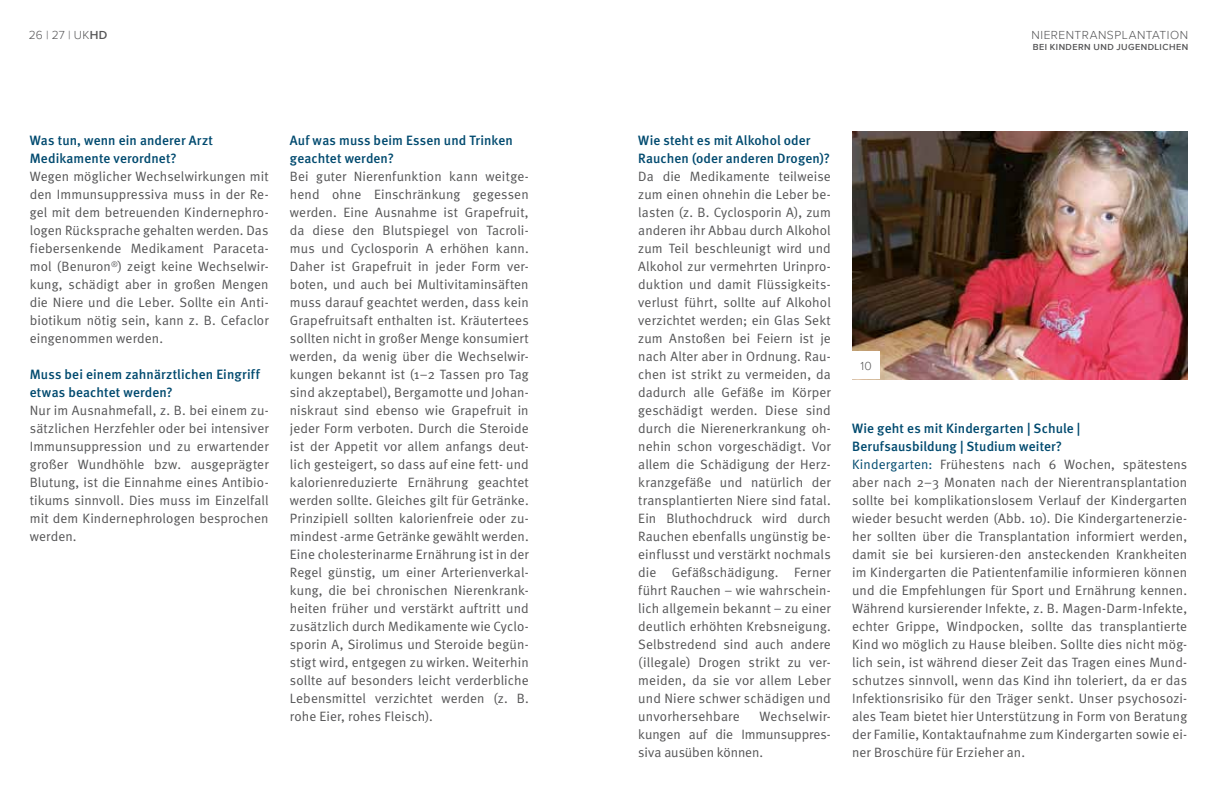
<style>
.page{position:relative;width:1217px;height:787px;background:#fff}
.page>*{position:absolute;margin:0;border:0;box-sizing:border-box;transform-origin:0 0}
.t1{font:13.5px/18px "Meta Normal";letter-spacing:.01em;color:#545455;text-align:justify}
.t2{font:500 13.5px/18px "Meta";letter-spacing:.01em;color:#004a6f}
.t3{font:300 12px "Proxima Nova";letter-spacing:.045em;color:#545455}
.t4{font:300 12px "Proxima Nova";color:#565657}
.t5{font:600 9px "Proxima Nova";letter-spacing:.055em;color:#545455}
.s1{font-weight:600}
.s2{color:#004a6f}
</style>
<div class="page">
<img style="left:852px;top:132px;width:334px;height:247px">
<div style="left:851px;top:351px;width:28px;height:28px;background:#fff"></div>
<p class="t4" style="left:29px;top:26px;width:80px">26 | 27 | UK<span class="s1">HD</span></p>
<p class="t3" style="left:1031px;top:26px;width:158px">NIERENTRANSPLANTATION</p>
<p class="t5" style="left:1032px;top:40px;width:157px">BEI KINDERN UND JUGENDLICHEN</p>
<p class="t2" style="left:30px;top:131px;width:185px">Was tun, wenn ein anderer Arzt<br>Medikamente verordnet?</p>
<p class="t1" style="left:30px;top:167px;width:240px">Wegen möglicher Wechselwirkungen mit den Immunsuppressiva muss in der Re&shy;gel mit dem betreuenden Kindernephro&shy;logen Rücksprache gehalten werden. Das fiebersenkende Medikament Paraceta&shy;mol (Benuron<sup>®</sup>) zeigt keine Wechselwir&shy;kung, schädigt aber in großen Mengen die Niere und die Leber. Sollte ein Anti&shy;biotikum nötig sein, kann z. B. Cefaclor eingenommen werden.</p>
<p class="t2" style="left:30px;top:365px;width:231px">Muss bei einem zahnärztlichen Eingriff etwas beachtet werden?</p>
<p class="t1" style="left:30px;top:401px;width:240px">Nur im Ausnahmefall, z. B. bei einem zu&shy;sätzlichen Herzfehler oder bei intensiver Immunsuppression und zu erwartender großer Wundhöhle bzw. ausgeprägter Blutung, ist die Einnahme eines Antibio&shy;tikums sinnvoll. Dies muss im Einzelfall mit dem Kindernephrologen besprochen werden.</p>
<p class="t2" style="left:290px;top:131px;width:224px">Auf was muss beim Essen und Trinken geachtet werden?</p>
<p class="t1" style="left:290px;top:167px;width:240px">Bei guter Nierenfunktion kann weitge&shy;hend ohne Einschränkung gegessen werden. Eine Ausnahme ist Grapefruit, da diese den Blutspiegel von Tacroli&shy;mus und Cyclosporin A erhöhen kann.<br>Daher ist Grapefruit in jeder Form ver&shy;boten, und auch bei Multivitaminsäften muss darauf geachtet werden, dass kein Grapefruitsaft enthalten ist. Kräutertees sollten nicht in großer Menge konsumiert werden, da wenig über die Wechselwir&shy;kungen bekannt ist (1–2 Tassen pro Tag sind akzeptabel), Bergamotte und Johan&shy;niskraut sind ebenso wie Grapefruit in jeder Form verboten. Durch die Steroide ist der Appetit vor allem anfangs deut&shy;lich gesteigert, so dass auf eine fett- und kalorienreduzierte Ernährung geachtet werden sollte. Gleiches gilt für Getränke.<br>Prinzipiell sollten kalorienfreie oder zu&shy;mindest -arme Getränke gewählt werden.<br>Eine cholesterinarme Ernährung ist in der Regel günstig, um einer Arterienverkal&shy;kung, die bei chronischen Nierenkrank&shy;heiten früher und verstärkt auftritt und zusätzlich durch Medikamente wie Cyclo&shy;sporin A, Sirolimus und Steroide begün&shy;stigt wird, entgegen zu wirken. Weiterhin sollte auf besonders leicht verderbliche Lebensmittel verzichtet werden (z. B. rohe Eier, rohes Fleisch).</p>
<p class="t2" style="left:638px;top:131px;width:193px">Wie steht es mit Alkohol oder<br>Rauchen (oder anderen Drogen)?</p>
<p class="t1" style="left:638px;top:167px;width:194px">Da die Medikamente teilweise zum einen ohnehin die Leber be&shy;lasten (z. B. Cyclosporin A), zum anderen ihr Abbau durch Alkohol zum Teil beschleunigt wird und Alkohol zur vermehrten Urinpro&shy;duktion und damit Flüssigkeits&shy;verlust führt, sollte auf Alkohol verzichtet werden; ein Glas Sekt zum Anstoßen bei Feiern ist je nach Alter aber in Ordnung. Rau&shy;chen ist strikt zu vermeiden, da dadurch alle Gefäße im Körper geschädigt werden. Diese sind durch die Nierenerkrankung oh&shy;nehin schon vorgeschädigt. Vor allem die Schädigung der Herz&shy;kranzgefäße und natürlich der transplantierten Niere sind fatal.<br>Ein Bluthochdruck wird durch Rauchen ebenfalls ungünstig be&shy;einflusst und verstärkt nochmals die Gefäßschädigung. Ferner führt Rauchen – wie wahrschein&shy;lich allgemein bekannt – zu einer deutlich erhöhten Krebsneigung.<br>Selbstredend sind auch andere (illegale) Drogen strikt zu ver&shy;meiden, da sie vor allem Leber und Niere schwer schädigen und unvorhersehbare</p>
<p class="t1" style="left:638px;top:707px;width:194px;text-indent:121px">Wechselwir&shy;kungen auf die Immunsuppres&shy;siva ausüben können.</p>
<p class="t3" style="left:860px;top:357px;width:13px">10</p>
<p class="t2" style="left:851px;top:419px;width:230px">Wie geht es mit Kindergarten | Schule |<br>Berufsausbildung | Studium weiter?</p>
<p class="t1" style="left:851px;top:455px;width:336px"><span class="s2">Kindergarten:</span> Frühestens nach 6 Wochen, spätestens aber nach 2–3 Monaten nach der Nierentransplantation sollte bei komplikationslosem Verlauf der Kindergarten wieder besucht werden (Abb. 10). Die Kindergartenerzie&shy;her sollten über die Transplantation informiert werden, damit sie bei kursieren-den ansteckenden Krankheiten im Kindergarten die Patientenfamilie informieren können und die Empfehlungen für Sport und Ernährung kennen.<br>Während kursierender Infekte, z. B. Magen-Darm-Infekte, echter Grippe, Windpocken, sollte das transplantierte Kind wo möglich zu Hause bleiben. Sollte dies nicht mög&shy;lich sein, ist während dieser Zeit das Tragen eines Mund&shy;schutzes sinnvoll, wenn das Kind ihn toleriert, da er das Infektionsrisiko für den Träger senkt. Unser psychosozi&shy;ales Team bietet hier Unterstützung in Form von Beratung der Familie, Kontaktaufnahme zum Kindergarten sowie ei&shy;ner Broschüre für Erzieher an.</p>
</div>
